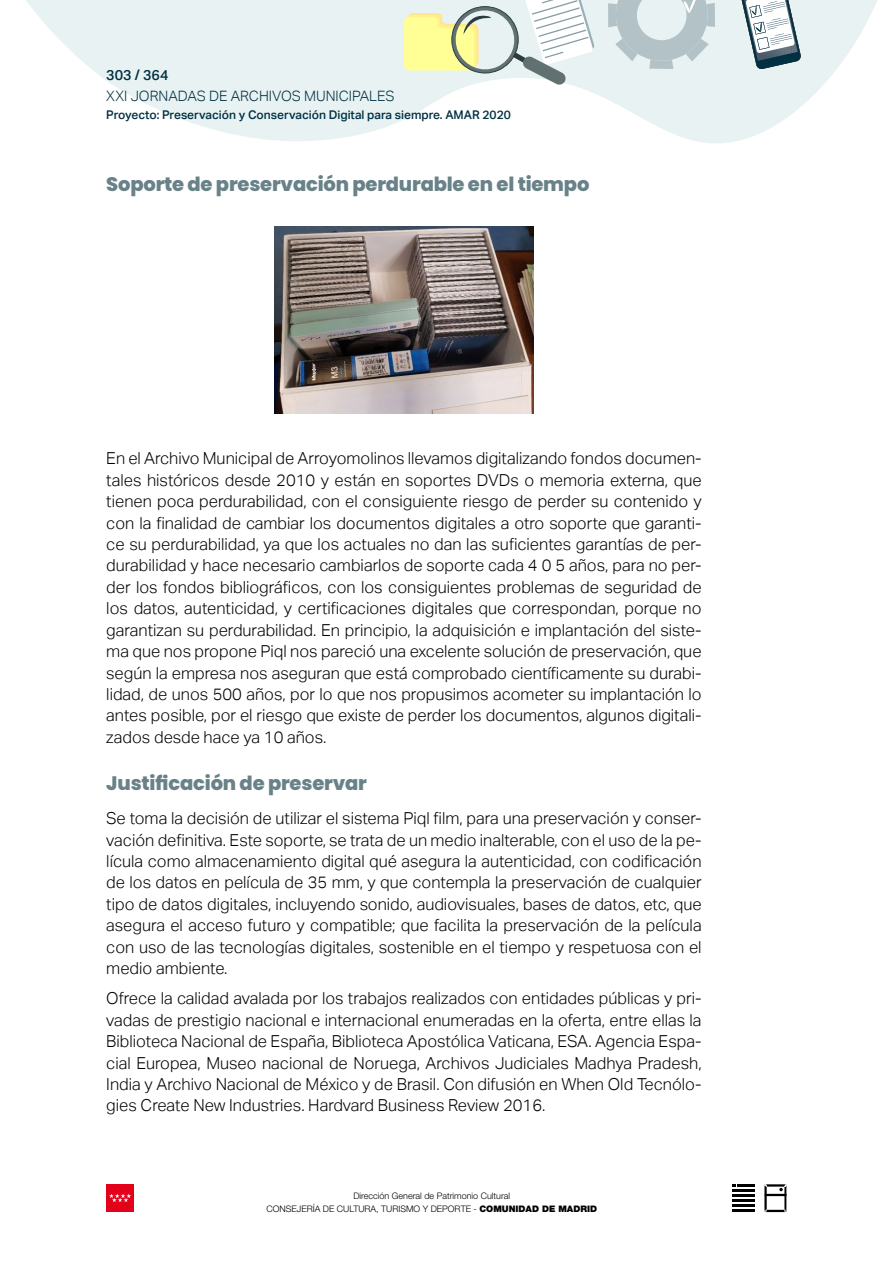
<style>
.page{position:relative;width:893px;height:1263px;background:#fff}
.page>*{position:absolute;margin:0;border:0;box-sizing:border-box;transform-origin:0 0}
.Ladillo_3{font:800 19.5px "Poppins";letter-spacing:-.01em;color:#688288}
.TXT{font:300 16.5px/21.5px "Aktiv Grotesk";color:#000;text-align:justify}
.t1{font:300 14.25px "Aktiv Grotesk";color:#003042}
.t2{font:500 14.25px "Aktiv Grotesk";color:#003042}
.t3{font:500 12px "Aktiv Grotesk";color:#003042}
.t4{font:300 9px/13.5px "Helvetica Neue LT Std";color:#000;text-align:center}
.s1{font-weight:900}
</style>
<div class="page">
<svg style="left:764px;top:1184px;width:23px;height:28px"></svg>
<svg style="left:732px;top:1184px;width:22px;height:2px"></svg>
<hr style="left:732px;top:1189px;width:22px;height:3px;background:#000">
<hr style="left:732px;top:1194px;width:22px;height:3px;background:#000">
<hr style="left:732px;top:1205px;width:22px;height:2px;background:#000">
<hr style="left:732px;top:1199px;width:22px;height:3px;background:#000">
<hr style="left:732px;top:1210px;width:22px;height:2px;background:#000">
<div style="left:106px;top:1184px;width:28px;height:28px;background:#e2001a"></div>
<svg style="left:109px;top:1193px;width:22px;height:9px"></svg>
<svg style="left:26px;top:0;width:851px;height:143px;fill:#e8f2f2"></svg>
<svg style="left:608px;top:0;width:107px;height:69px;background:#ccd9db"></svg>
<svg style="left:739px;top:0;width:62px;height:70px"></svg>
<svg style="left:404px;top:0;width:191px;height:86px"></svg>
<img style="left:275px;top:226px;width:258px;height:187px">
<p class="t2" style="left:106px;top:66px;width:64px">303 / 364</p>
<p class="t3" style="left:106px;top:108px;width:406px">Proyecto: Preservación y Conservación Digital para siempre. AMAR 2020</p>
<p class="t1" style="left:106px;top:88px;width:290px">XXI JORNADAS DE ARCHIVOS MUNICIPALES</p>
<p class="Ladillo_3" style="left:106px;top:172px;width:485px">Soporte de preservación perdurable en el tiempo</p>
<p class="TXT" style="left:106px;top:448px;width:597px">En el Archivo Municipal de Arroyomolinos llevamos digitalizando fondos documen&shy;tales históricos desde 2010 y están en soportes DVDs o memoria externa, que tienen poca perdurabilidad, con el consiguiente riesgo de perder su contenido y con la finalidad de cambiar los documentos digitales a otro soporte que garanti&shy;ce su perdurabilidad, ya que los actuales no dan las suficientes garantías de per&shy;durabilidad y hace necesario cambiarlos de soporte cada 4 0 5 años, para no per&shy;der los fondos bibliográficos, con los consiguientes problemas de seguridad de los datos, autenticidad, y certificaciones digitales que correspondan, porque no garantizan su perdurabilidad. En principio, la adquisición e implantación del siste&shy;ma que nos propone Piql nos pareció una excelente solución de preservación, que según la empresa nos aseguran que está comprobado científicamente su durabi&shy;lidad, de unos 500 años, por lo que nos propusimos acometer su implantación lo antes posible, por el riesgo que existe de perder los documentos, algunos digitali&shy;zados desde hace ya 10 años.</p>
<p class="Ladillo_3" style="left:106px;top:772px;width:262px">Justificación de preservar</p>
<p class="TXT" style="left:106px;top:808px;width:597px">Se toma la decisión de utilizar el sistema Piql film, para una preservación y conser&shy;vación definitiva. Este soporte, se trata de un medio inalterable, con el uso de la pe&shy;lícula como almacenamiento digital qué asegura la autenticidad, con codificación de los datos en película de 35 mm, y que contempla la preservación de cualquier tipo de datos digitales, incluyendo sonido, audiovisuales, bases de datos, etc, que asegura el acceso futuro y compatible; que facilita la preservación de la película con uso de las tecnologías digitales, sostenible en el tiempo y respetuosa con el medio ambiente.</p>
<p class="TXT" style="left:106px;top:988px;width:597px">Ofrece la calidad avalada por los trabajos realizados con entidades públicas y pri&shy;vadas de prestigio nacional e internacional enumeradas en la oferta, entre ellas la Biblioteca Nacional de España, Biblioteca Apostólica Vaticana, ESA. Agencia Espa&shy;cial Europea, Museo nacional de Noruega, Archivos Judiciales Madhya Pradesh, India y Archivo Nacional de México y de Brasil. Con difusión en When Old Tecnólo&shy;gies Create New Industries. Hardvard Business Review 2016.</p>
<p class="t4" style="left:267px;top:1188px;width:332px">Dirección General de Patrimonio Cultural<br>CONSEJERÍA DE CULTURA, TURISMO Y DEPORTE - <span class="s1">COMUNIDAD DE MADRID</span></p>
</div>
